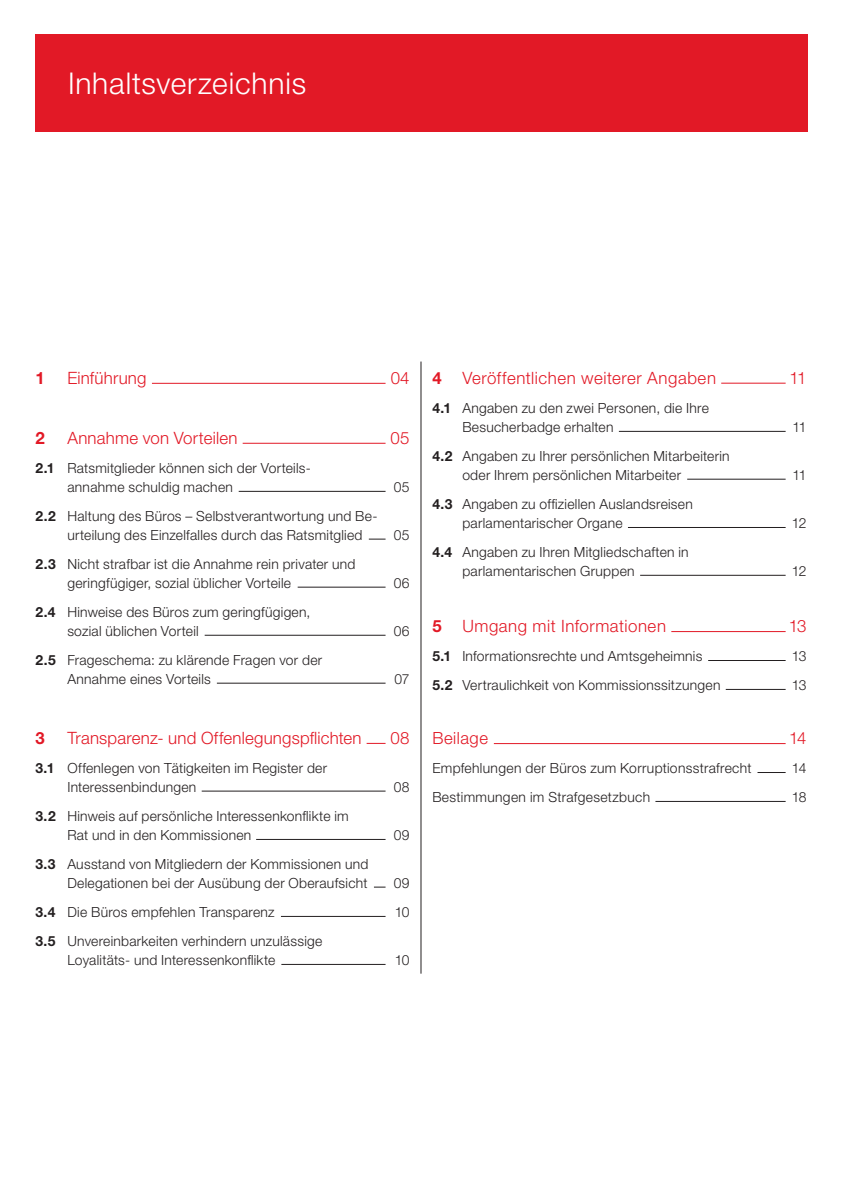
<style>
.page{position:relative;width:842px;height:1191px;background:#fff}
.page>*{position:absolute;margin:0;border:0;box-sizing:border-box;transform-origin:0 0}
.t1{font:300 30px "Helvetica Neue LT Std";letter-spacing:.025em;color:#fff}
.Fliesstext{font:300 17px "Helvetica Neue LT Std";letter-spacing:.02em;color:#e21926}
.Fliesstext-2{font:700 17px "Helvetica Neue LT Std";color:#e21926}
.Fliesstext-3{font:300 16.8px "Helvetica Neue LT Std";letter-spacing:.035em;color:#e21926}
.Fliesstext-4{font:700 16.8px "Helvetica Neue LT Std";color:#e21926}
.Fliesstext-5{font:300 14px "Helvetica Neue LT Std";letter-spacing:.02em;color:#231f20}
.s1{font-weight:700}
.s2{font-weight:700;font-size:16.8px}
</style>
<div class="page">
<div style="left:35px;top:34px;width:773px;height:98px;background:#e21926"></div>
<hr style="left:152px;top:383px;width:234px;height:1px;background:#e21926">
<hr style="left:243px;top:443px;width:143px;height:1px;background:#e21926">
<svg style="left:369px;top:539px;width:17px;height:1px"></svg>
<hr style="left:298px;top:587px;width:88px;height:1px;background:#231f20">
<hr style="left:205px;top:635px;width:181px;height:1px;background:#231f20">
<hr style="left:217px;top:683px;width:169px;height:1px;background:#231f20">
<svg style="left:367px;top:743px;width:19px;height:1px"></svg>
<hr style="left:202px;top:790px;width:184px;height:1px;background:#231f20">
<hr style="left:256px;top:839px;width:130px;height:1px;background:#231f20">
<svg style="left:374px;top:886px;width:12px;height:1px"></svg>
<hr style="left:281px;top:916px;width:105px;height:1px;background:#231f20">
<hr style="left:281px;top:964px;width:105px;height:1px;background:#231f20">
<hr style="left:239px;top:491px;width:147px;height:1px;background:#231f20">
<hr style="left:721px;top:383px;width:65px;height:1px;background:#e21926">
<hr style="left:619px;top:431px;width:167px;height:1px;background:#231f20">
<hr style="left:687px;top:479px;width:99px;height:1px;background:#231f20">
<hr style="left:628px;top:527px;width:158px;height:1px;background:#231f20">
<hr style="left:640px;top:575px;width:146px;height:1px;background:#231f20">
<hr style="left:671px;top:631px;width:115px;height:1px;background:#e21926">
<hr style="left:708px;top:660px;width:78px;height:1px;background:#231f20">
<hr style="left:726px;top:689px;width:60px;height:1px;background:#231f20">
<hr style="left:494px;top:743px;width:292px;height:1px;background:#e21926">
<svg style="left:757px;top:772px;width:29px;height:1px"></svg>
<hr style="left:655px;top:801px;width:131px;height:1px;background:#231f20">
<hr style="left:421px;top:361px;width:1px;height:612px;background:#231f20">
<p class="t1" style="left:68px;top:64px;width:240px">Inhaltsverzeichnis</p>
<p class="Fliesstext-2" style="left:35px;top:367px;width:11px">1</p>
<p class="Fliesstext" style="left:67px;top:367px;width:81px">Einführung</p>
<p class="Fliesstext" style="left:391px;top:367px;width:20px">04</p>
<p class="Fliesstext-2" style="left:35px;top:427px;width:11px">2</p>
<p class="Fliesstext" style="left:67px;top:427px;width:172px">Annahme von Vorteilen</p>
<p class="Fliesstext" style="left:391px;top:427px;width:20px">05</p>
<p class="Fliesstext-5" style="left:35px;top:459px;width:277px"><span class="s1">2.1</span> Ratsmitglieder können sich der Vorteils-</p>
<p class="Fliesstext-5" style="left:67px;top:478px;width:167px">annahme schuldig machen</p>
<p class="Fliesstext-5" style="left:394px;top:478px;width:17px">05</p>
<p class="Fliesstext-5" style="left:35px;top:507px;width:344px"><span class="s1">2.2</span> Haltung des Büros – Selbstverantwortung und Be-</p>
<p class="Fliesstext-5" style="left:67px;top:526px;width:297px">urteilung des Einzelfalles durch das Ratsmitglied</p>
<p class="Fliesstext-5" style="left:394px;top:526px;width:17px">05</p>
<p class="Fliesstext-5" style="left:35px;top:555px;width:322px"><span class="s1">2.3</span> Nicht strafbar ist die Annahme rein privater und</p>
<p class="Fliesstext-5" style="left:67px;top:574px;width:225px">geringfügiger, sozial üblicher Vorteile</p>
<p class="Fliesstext-5" style="left:394px;top:574px;width:17px">06</p>
<p class="Fliesstext-5" style="left:35px;top:603px;width:277px"><span class="s1">2.4</span> Hinweise des Büros zum geringfügigen,</p>
<p class="Fliesstext-5" style="left:67px;top:622px;width:133px">sozial üblichen Vorteil</p>
<p class="Fliesstext-5" style="left:394px;top:622px;width:17px">06</p>
<p class="Fliesstext-5" style="left:35px;top:651px;width:288px"><span class="s1">2.5</span> Frageschema: zu klärende Fragen vor der</p>
<p class="Fliesstext-5" style="left:67px;top:670px;width:145px">Annahme eines Vorteils</p>
<p class="Fliesstext-5" style="left:394px;top:670px;width:17px">07</p>
<p class="Fliesstext-4" style="left:35px;top:727px;width:11px">3</p>
<p class="Fliesstext" style="left:67px;top:727px;width:296px">Transparenz- und Offenlegungspflichten</p>
<p class="Fliesstext" style="left:391px;top:727px;width:20px">08</p>
<p class="Fliesstext-5" style="left:35px;top:759px;width:293px"><span class="s1">3.1</span> Offenlegen von Tätigkeiten im Register der</p>
<p class="Fliesstext-5" style="left:67px;top:778px;width:130px">Interessenbindungen</p>
<p class="Fliesstext-5" style="left:394px;top:778px;width:17px">08</p>
<p class="Fliesstext-5" style="left:35px;top:807px;width:315px"><span class="s1">3.2</span> Hinweis auf persönliche Interessenkonflikte im</p>
<p class="Fliesstext-5" style="left:67px;top:826px;width:185px">Rat und in den Kommissionen</p>
<p class="Fliesstext-5" style="left:394px;top:826px;width:17px">09</p>
<p class="Fliesstext-5" style="left:35px;top:855px;width:335px"><span class="s1">3.3</span> Ausstand von Mitgliedern der Kommissionen und</p>
<p class="Fliesstext-5" style="left:67px;top:874px;width:302px">Delegationen bei der Ausübung der Oberaufsicht</p>
<p class="Fliesstext-5" style="left:394px;top:874px;width:17px">09</p>
<p class="Fliesstext-5" style="left:35px;top:903px;width:241px"><span class="s1">3.4</span> Die Büros empfehlen Transparenz</p>
<p class="Fliesstext-5" style="left:395px;top:903px;width:16px">10</p>
<p class="Fliesstext-5" style="left:35px;top:932px;width:288px"><span class="s1">3.5</span> Unvereinbarkeiten verhindern unzulässige</p>
<p class="Fliesstext-5" style="left:67px;top:951px;width:209px">Loyalitäts- und Interessenkonflikte</p>
<p class="Fliesstext-5" style="left:395px;top:951px;width:16px">10</p>
<p class="Fliesstext" style="left:432px;top:367px;width:285px"><span class="s2">4</span> Veröffentlichen weiterer Angaben</p>
<p class="Fliesstext" style="left:790px;top:367px;width:18px">11</p>
<p class="Fliesstext-5" style="left:432px;top:399px;width:278px"><span class="s1">4.1</span> Angaben zu den zwei Personen, die Ihre</p>
<p class="Fliesstext-5" style="left:462px;top:418px;width:153px">Besucherbadge erhalten</p>
<p class="Fliesstext-5" style="left:792px;top:418px;width:16px">11</p>
<p class="Fliesstext-5" style="left:432px;top:447px;width:299px"><span class="s1">4.2</span> Angaben zu Ihrer persönlichen Mitarbeiterin</p>
<p class="Fliesstext-5" style="left:462px;top:466px;width:220px">oder Ihrem persönlichen Mitarbeiter</p>
<p class="Fliesstext-5" style="left:792px;top:466px;width:16px">11</p>
<p class="Fliesstext-5" style="left:432px;top:495px;width:262px"><span class="s1">4.3</span> Angaben zu offiziellen Auslandsreisen</p>
<p class="Fliesstext-5" style="left:462px;top:514px;width:162px">parlamentarischer Organe</p>
<p class="Fliesstext-5" style="left:792px;top:514px;width:16px">12</p>
<p class="Fliesstext-5" style="left:432px;top:543px;width:258px"><span class="s1">4.4</span> Angaben zu Ihren Mitgliedschaften in</p>
<p class="Fliesstext-5" style="left:462px;top:562px;width:174px">parlamentarischen Gruppen</p>
<p class="Fliesstext-5" style="left:792px;top:562px;width:16px">12</p>
<p class="Fliesstext" style="left:432px;top:615px;width:235px"><span class="s2">5</span> Umgang mit Informationen</p>
<p class="Fliesstext" style="left:789px;top:615px;width:19px">13</p>
<p class="Fliesstext-5" style="left:432px;top:647px;width:272px"><span class="s1">5.1</span> Informationsrechte und Amtsgeheimnis</p>
<p class="Fliesstext-5" style="left:792px;top:647px;width:16px">13</p>
<p class="Fliesstext-5" style="left:432px;top:676px;width:290px"><span class="s1">5.2</span> Vertraulichkeit von Kommissionssitzungen</p>
<p class="Fliesstext-5" style="left:792px;top:676px;width:16px">13</p>
<p class="Fliesstext-3" style="left:432px;top:727px;width:57px">Beilage</p>
<p class="Fliesstext-3" style="left:789px;top:727px;width:19px">14</p>
<p class="Fliesstext-5" style="left:432px;top:759px;width:321px">Empfehlungen der Büros zum Korruptionsstrafrecht</p>
<p class="Fliesstext-5" style="left:792px;top:759px;width:16px">14</p>
<p class="Fliesstext-5" style="left:432px;top:788px;width:219px">Bestimmungen im Strafgesetzbuch</p>
<p class="Fliesstext-5" style="left:792px;top:788px;width:16px">18</p>
</div>
